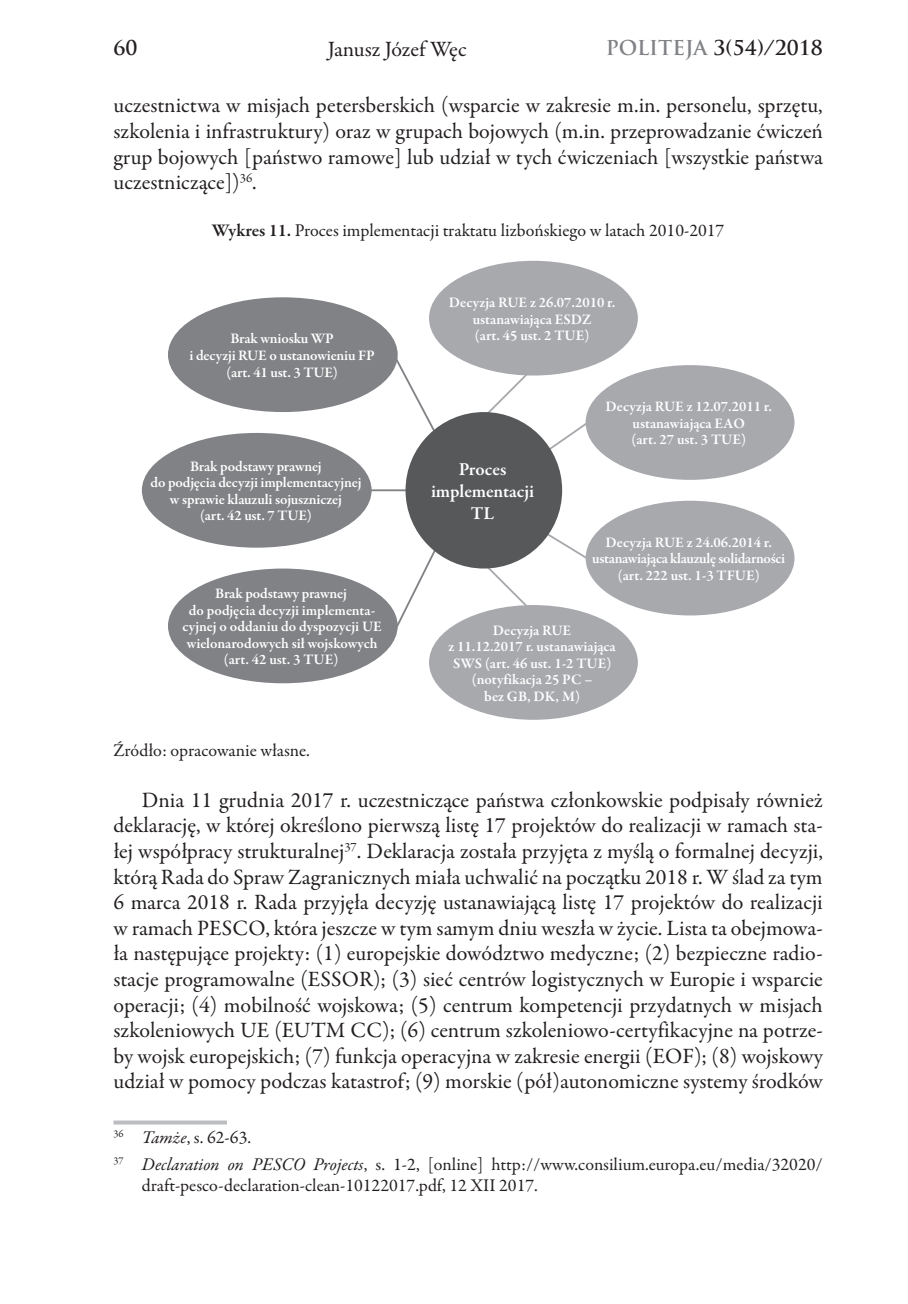
<style>
.page{position:relative;width:908px;height:1304px;background:#fff}
.page>*{position:absolute;margin:0;border:0;box-sizing:border-box;transform-origin:0 0}
.t1{font:22px/25.6px "Garamond Premr Pro";color:#231f20;text-align:justify}
.t2{font:700 20px "Trajan Pro";color:#231f20}
.t3{font:600 18.4px/22px "Garamond Premr Pro";color:#fff;text-align:center}
.t4{font:18px/26.4px "Garamond Premr Pro";color:#231f20}
.t5{font:600 14.8px/16.6px "Garamond Premr Pro";letter-spacing:-.005em;color:#fff;text-align:center}
.s1{color:#808285}
.s2{font-weight:600}
.s3{font-style:italic}
</style>
<div class="page">
<svg style="left:113px;top:1120px;width:114px;height:4px"></svg>
<svg style="left:390px;top:350px;width:47px;height:88px"></svg>
<hr style="left:350px;top:489px;width:73px;height:2px;background:#808285">
<svg style="left:391px;top:551px;width:44px;height:83px"></svg>
<svg style="left:481px;top:526px;width:105px;height:87px"></svg>
<svg style="left:488px;top:368px;width:97px;height:91px"></svg>
<div style="left:405px;top:412px;width:157px;height:157px;background:#57585a;border-radius:50%"></div>
<div style="left:142px;top:433px;width:229px;height:115px;background:#808285;border-radius:50%"></div>
<div style="left:168px;top:297px;width:229px;height:115px;background:#808285;border-radius:50%"></div>
<div style="left:168px;top:569px;width:229px;height:114px;background:#808285;border-radius:50%"></div>
<div style="left:585px;top:501px;width:209px;height:114px;background:#a8a9ad;border-radius:50%"></div>
<div style="left:585px;top:365px;width:209px;height:115px;background:#a8a9ad;border-radius:50%"></div>
<div style="left:429px;top:261px;width:208px;height:115px;background:#a8a9ad;border-radius:50%"></div>
<div style="left:429px;top:605px;width:208px;height:115px;background:#a8a9ad;border-radius:50%"></div>
<p class="t2" style="left:113px;top:35px;width:25px">60</p>
<p class="t1" style="left:327px;top:36px;width:140px">Janusz Józef Węc</p>
<p class="t2" style="left:605px;top:35px;width:218px"><span class="s1">POLITEJA</span> 3(54)/2018</p>
<p class="t1" style="left:113px;top:93px;width:710px">uczestnictwa w misjach petersberskich (wsparcie w zakresie m.in. personelu, sprzętu, szkolenia i infrastruktury) oraz w grupach bojowych (m.in. przeprowadzanie ćwiczeń grup bojowych [państwo ramowe] lub udział w tych ćwiczeniach [wszystkie państwa uczestniczące])<sup>36</sup>.</p>
<p class="t4" style="left:212px;top:217px;width:513px"><span class="s2">Wykres 11.</span> Proces implementacji traktatu lizbońskiego w latach 2010-‑2017</p>
<p class="t5" style="left:189px;top:331px;width:187px">Brak wniosku WP<br>i decyzji RUE o ustanowieniu FP (art. 41 ust. 3 TUE)</p>
<p class="t5" style="left:150px;top:458px;width:212px">Brak podstawy prawnej<br>do podjęcia decyzji implementacyjnej w sprawie klauzuli sojuszniczej<br>(art. 42 ust. 7 TUE)</p>
<p class="t5" style="left:182px;top:585px;width:201px">Brak podstawy prawnej<br>do podjęcia decyzji implementa&shy;cyjnej o oddaniu do dyspozycji UE wielonarodowych sił wojskowych (art. 42 ust. 3 TUE)</p>
<p class="t5" style="left:448px;top:294px;width:168px">Decyzja RUE z 26.07.2010 r. ustanawiająca ESDZ<br>(art. 45 ust. 2 TUE)</p>
<p class="t3" style="left:431px;top:458px;width:104px">Proces implementacji<br>TL</p>
<p class="t5" style="left:605px;top:399px;width:168px">Decyzja RUE z 12.07.2011 r. ustanawiająca EAO<br>(art. 27 ust. 3 TUE)</p>
<p class="t5" style="left:592px;top:534px;width:194px">Decyzja RUE z 24.06.2014 r. ustanawiająca klauzulę solidarności (art. 222 ust. 1-3 TFUE)</p>
<p class="t5" style="left:448px;top:622px;width:169px">Decyzja RUE<br>z 11.12.2017 r. ustanawiająca<br>SWS (art. 46 ust. 1-2 TUE) (notyfikacja 25 PC –<br>bez GB, DK, M)</p>
<p class="t4" style="left:113px;top:737px;width:198px">Źródło: opracowanie własne.</p>
<p class="t1" style="left:113px;top:788px;width:710px;text-indent:28px">Dnia 11 grudnia 2017 r. uczestniczące państwa członkowskie podpisały również deklarację, w której określono pierwszą listę 17 projektów do realizacji w ramach sta&shy;łej współpracy strukturalnej<sup>37</sup>. Deklaracja została przyjęta z myślą o formalnej decyzji, którą Rada do Spraw Zagranicznych miała uchwalić na początku 2018 r. W ślad za tym 6 marca 2018 r. Rada przyjęła decyzję ustanawiającą listę 17 projektów do realizacji w ramach PESCO, która jeszcze w tym samym dniu weszła w życie. Lista ta obejmowa&shy;ła następujące projekty: (1) europejskie dowództwo medyczne; (2) bezpieczne radio&shy;stacje programowalne (ESSOR); (3) sieć centrów logistycznych w Europie i wsparcie operacji; (4) mobilność wojskowa; (5) centrum kompetencji przydatnych w misjach szkoleniowych UE (EUTM CC); (6) centrum szkoleniowo-‑ certyfikacyjne na potrze&shy;by wojsk europejskich; (7) funkcja operacyjna w zakresie energii (EOF); (8) wojskowy udział w pomocy podczas katastrof; (9) morskie (pół)autonomiczne systemy środków</p>
<p class="t4" style="left:113px;top:1125px;width:710px"><sup>36</sup> <span class="s3">Tamże</span>, s. 62-‑63.<br><sup>37</sup> <span class="s3">Declaration on PESCO Projects</span>, s. 1-‑2, [online] http://www.consilium.europa.eu/media/32020/</p>
<p class="t4" style="left:142px;top:1172px;width:397px">draft-‑pesco-‑declaration-‑clean-‑ 10122017.pdf, 12 XII 2017.</p>
</div>
